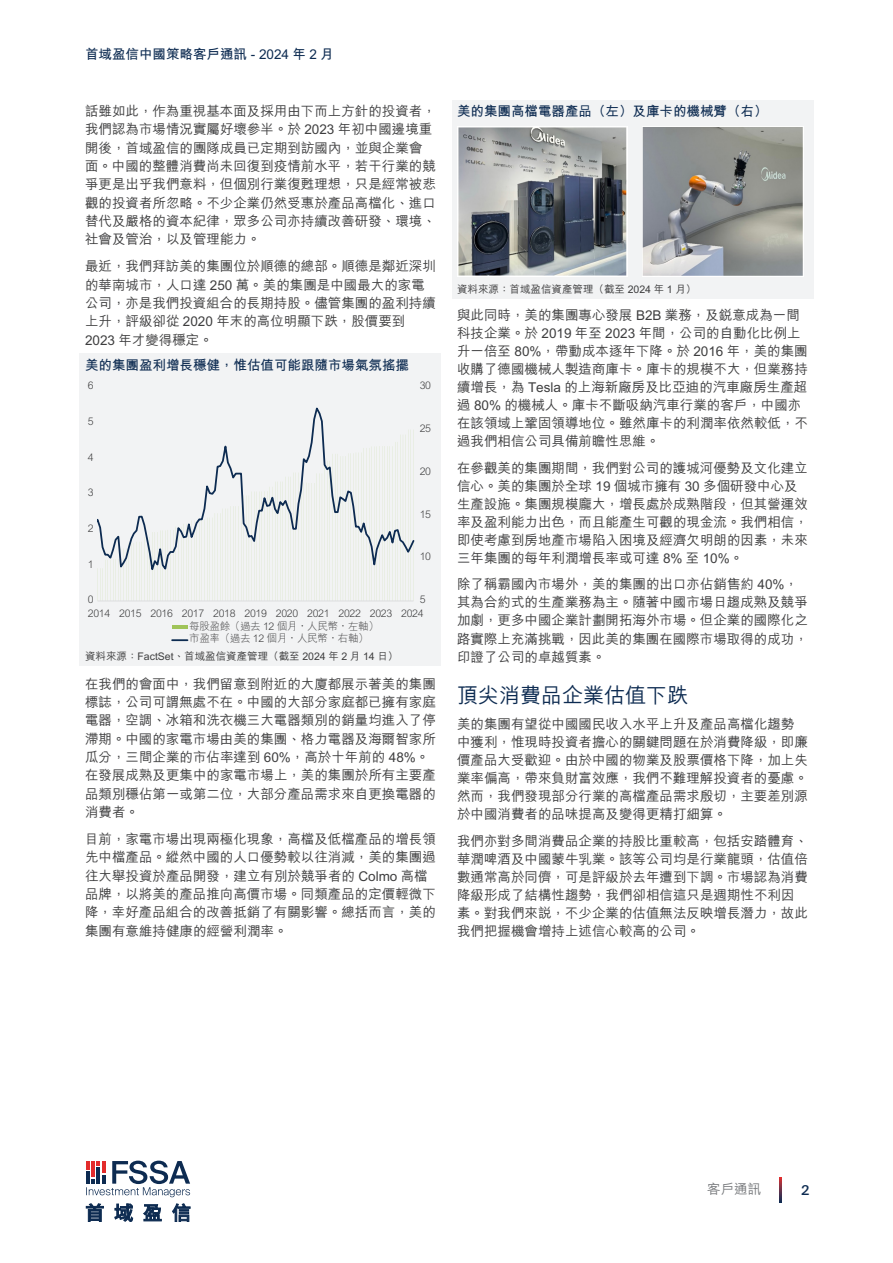
<style>
.page{position:relative;width:893px;height:1263px;background:#fff}
.page>*{position:absolute;margin:0;border:0;box-sizing:border-box;transform-origin:0 0}
.Heading{font:500 21px "M Hei HK";color:#0d2b51}
.Body{font:500 13.5px/18px "M Hei HK";color:#3e3e3f}
.chart_title{font:700 13.5px "M Hei HK";color:#0d2b51}
.t1{font:500 13.5px "M Hei HK";color:#76787b}
.t2{font:500 13.5px "Suisse Intl";color:#0d2b51}
.t3{font:300 10.5px/12.9px "M Hei HK";letter-spacing:-.03em;color:#3e3e3f}
.source{font:500 10.5px "M Hei HK";color:#3e3e3f}
</style>
<div class="page">
<div style="left:80px;top:353px;width:361px;height:313px;background:#f2f3f4"></div>
<div style="left:452px;top:101px;width:361px;height:198px;background:#f2f3f4"></div>
<svg style="left:779px;top:1177px;width:2px;height:25px"></svg>
<svg style="left:86px;top:1203px;width:18px;height:18px"></svg>
<svg style="left:115px;top:1203px;width:18px;height:18px"></svg>
<svg style="left:143px;top:1204px;width:18px;height:17px"></svg>
<svg style="left:172px;top:1203px;width:18px;height:18px"></svg>
<svg style="left:86px;top:1160px;width:104px;height:37px"></svg>
<svg style="left:97px;top:577px;width:317px;height:24px"></svg>
<hr style="left:98px;top:601px;width:316px;height:1px;background:#dcdddf">
<svg style="left:97px;top:407px;width:317px;height:170px"></svg>
<hr style="left:172px;top:625px;width:16px;height:4px;background:#a0c459">
<svg style="left:172px;top:639px;width:15px;height:2px"></svg>
<img style="left:457px;top:126px;width:170px;height:151px">
<img style="left:642px;top:126px;width:162px;height:151px">
<p class="chart_title" style="left:85px;top:44px;width:250px">首域盈信中國策略客戶通訊 - 2024 年 2 月</p>
<p class="Body" style="left:85px;top:101px;width:352px">話雖如此，作為重視基本面及採用由下而上方針的投資者，我們認為市場情況實屬好壞參半。於 2023 年初中國邊境重開後，首域盈信的團隊成員已定期到訪國內，並與企業會面。中國的整體消費尚未回復到疫情前水平，若干行業的競爭更是出乎我們意料，但個別行業復甦理想，只是經常被悲觀的投資者所忽略。不少企業仍然受惠於產品高檔化、進口替代及嚴格的資本紀律，眾多公司亦持續改善研發、環境、社會及管治，以及管理能力。</p>
<p class="Body" style="left:85px;top:256px;width:352px">最近，我們拜訪美的集團位於順德的總部。順德是鄰近深圳的華南城市，人口達 250 萬。美的集團是中國最大的家電公司，亦是我們投資組合的長期持股。儘管集團的盈利持續上升，評級卻從 2020 年末的高位明顯下跌，股價要到<br>2023 年才變得穩定。</p>
<p class="chart_title" style="left:85px;top:355px;width:325px">美的集團盈利增長穩健，惟估值可能跟隨市場氣氛搖擺</p>
<p class="t3" style="left:88px;top:379px;width:7px">6</p>
<p class="t3" style="left:88px;top:414px;width:7px">5</p>
<p class="t3" style="left:88px;top:450px;width:7px">4</p>
<p class="t3" style="left:88px;top:486px;width:7px">3</p>
<p class="t3" style="left:88px;top:521px;width:7px">2</p>
<p class="t3" style="left:88px;top:557px;width:7px">1</p>
<p class="t3" style="left:88px;top:592px;width:7px">0</p>
<p class="t3" style="left:420px;top:379px;width:13px">30</p>
<p class="t3" style="left:420px;top:421px;width:13px">25</p>
<p class="t3" style="left:420px;top:464px;width:13px">20</p>
<p class="t3" style="left:420px;top:507px;width:13px">15</p>
<p class="t3" style="left:420px;top:550px;width:13px">10</p>
<p class="t3" style="left:420px;top:592px;width:7px">5</p>
<p class="t3" style="left:189px;top:606px;width:236px;text-indent:-101px">2014 2015 2016 2017 2018 2019 2020 2021 2022 2023 2024每股盈餘（過去 12 個月，人民幣，左軸）<br>市盈率（過去 12 個月，人民幣，右軸）</p>
<p class="source" style="left:85px;top:649px;width:315px">資料來源：FactSet、首域盈信資產管理（截至 2024 年 2 月 14 日）</p>
<p class="Body" style="left:85px;top:673px;width:352px">在我們的會面中，我們留意到附近的大廈都展示著美的集團標誌，公司可謂無處不在。中國的大部分家庭都已擁有家庭電器，空調、冰箱和洗衣機三大電器類別的銷量均進入了停滯期。中國的家電市場由美的集團、格力電器及海爾智家所瓜分，三間企業的市佔率達到 60%，高於十年前的 48%。在發展成熟及更集中的家電市場上，美的集團於所有主要產品類別穩佔第一或第二位，大部分產品需求來自更換電器的消費者。</p>
<p class="Body" style="left:85px;top:829px;width:352px">目前，家電市場出現兩極化現象，高檔及低檔產品的增長領先中檔產品。縱然中國的人口優勢較以往消減，美的集團過往大舉投資於產品開發，建立有別於競爭者的 Colmo 高檔品牌，以將美的產品推向高價市場。同類產品的定價輕微下降，幸好產品組合的改善抵銷了有關影響。總括而言，美的集團有意維持健康的經營利潤率。</p>
<p class="chart_title" style="left:457px;top:101px;width:312px">美的集團高檔電器產品（左）及庫卡的機械臂（右）</p>
<p class="source" style="left:457px;top:281px;width:241px">資料來源：首域盈信資產管理（截至 2024 年 1 月）</p>
<p class="Body" style="left:457px;top:306px;width:352px">與此同時，美的集團專心發展 B2B 業務，及銳意成為一間科技企業。於 2019 年至 2023 年間，公司的自動化比例上升一倍至 80%，帶動成本逐年下降。於 2016 年，美的集團收購了德國機械人製造商庫卡。庫卡的規模不大，但業務持續增長，為 Tesla 的上海新廠房及比亞迪的汽車廠房生產超過 80% 的機械人。庫卡不斷吸納汽車行業的客戶，中國亦在該領域上鞏固領導地位。雖然庫卡的利潤率依然較低，不過我們相信公司具備前瞻性思維。</p>
<p class="Body" style="left:457px;top:458px;width:352px">在參觀美的集團期間，我們對公司的護城河優勢及文化建立信心。美的集團於全球 19 個城市擁有 30 多個研發中心及生產設施。集團規模龐大，增長處於成熟階段，但其營運效率及盈利能力出色，而且能產生可觀的現金流。我們相信，即使考慮到房地產市場陷入困境及經濟欠明朗的因素，未來三年集團的每年利潤增長率或可達 8% 至 10%。</p>
<p class="Body" style="left:457px;top:575px;width:352px">除了稱霸國內市場外，美的集團的出口亦佔銷售約 40%，其為合約式的生產業務為主。隨著中國市場日趨成熟及競爭加劇，更多中國企業計劃開拓海外市場。但企業的國際化之路實際上充滿挑戰，因此美的集團在國際市場取得的成功，印證了公司的卓越質素。</p>
<p class="Heading" style="left:457px;top:679px;width:232px">頂尖消費品企業估值下跌</p>
<p class="Body" style="left:457px;top:714px;width:352px">美的集團有望從中國國民收入水平上升及產品高檔化趨勢中獲利，惟現時投資者擔心的關鍵問題在於消費降級，即廉價產品大受歡迎。由於中國的物業及股票價格下降，加上失業率偏高，帶來負財富效應，我們不難理解投資者的憂慮。然而，我們發現部分行業的高檔產品需求殷切，主要差別源於中國消費者的品味提高及變得更精打細算。</p>
<p class="Body" style="left:457px;top:831px;width:352px">我們亦對多間消費品企業的持股比重較高，包括安踏體育、華潤啤酒及中國蒙牛乳業。該等公司均是行業龍頭，估值倍數通常高於同儕，可是評級於去年遭到下調。市場認為消費降級形成了結構性趨勢，我們卻相信這只是週期性不利因素。對我們來說，不少企業的估值無法反映增長潛力，故此我們把握機會增持上述信心較高的公司。</p>
<p class="t1" style="left:707px;top:1179px;width:55px">客戶通訊</p>
<p class="t2" style="left:801px;top:1182px;width:9px">2</p>
</div>
